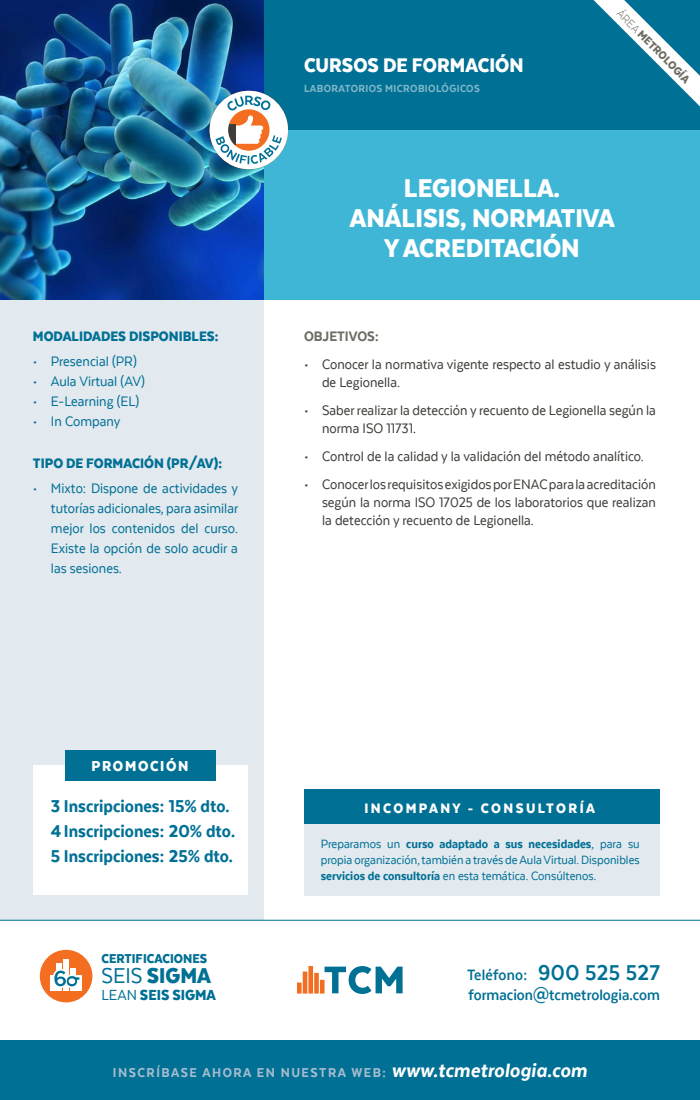
<style>
.page{position:relative;width:700px;height:1100px;background:#fff}
.page>*{position:absolute;margin:0;border:0;box-sizing:border-box;transform-origin:0 0}
.t1{font:900 30px "Texta Narrow";color:#fff}
.t2{font:900 25px "Texta Narrow";color:#007095}
.t3{font:900 23px "Texta Narrow";color:#fff}
.t4{font:800 20px "Texta Narrow";color:#007095}
.t5{font:700 17.5px/20px "Texta Narrow";color:#007095}
.t6{font:900 17px "Texta Narrow";color:#007095}
.t7{font:900 16.8px "Texta Narrow";letter-spacing:.1em;color:#fff}
.t8{font:16px/18px "Texta Narrow";color:#3e3d39}
.t9{font:16px/20px "Texta Narrow";color:#007095;text-align:justify}
.t10{font:900 16px "Texta Narrow";color:#007095}
.t11{font:900 16px "Texta Narrow";letter-spacing:.15em;color:#fff}
.t12{font:800 16px "Texta Narrow";color:#6d6d65}
.t13{font:800 15px "Texta Narrow";letter-spacing:.1em;color:#a5bccf}
.t14{font:900 15px "Texta Narrow";color:#007095}
.t15{font:14px/16px "Texta Narrow";color:#007095;text-align:justify}
.t16{font:900 13px "Texta Narrow";color:#6d6d65}
.t17{font:800 12px "Texta Narrow";letter-spacing:.03em;color:#fff}
.s1{font-family:"Texta Narrow Alt";font-weight:300}
.s2{font-weight:400}
.s3{font-weight:800}
.s4{font-size:25px}
.s5{font-style:italic;font-size:22.5px;color:#fff}
</style>
<div class="page">
<img style="left:0;top:0;width:264px;height:300px">
<div style="left:264px;top:130px;width:436px;height:170px;background:#40b6d7"></div>
<div style="left:0;top:1040px;width:700px;height:60px;background:#007095"></div>
<div style="left:264px;top:0;width:436px;height:130px;background:#007095"></div>
<div style="left:0;top:300px;width:264px;height:620px;background:#e2e9ef"></div>
<hr style="left:0;top:920px;width:700px;height:1px;background:#007095">
<svg style="left:594px;top:0;width:106px;height:106px"></svg>
<svg style="left:297px;top:966px;width:106px;height:28px"></svg>
<div style="left:33px;top:765px;width:214px;height:130px;background:#fff"></div>
<div style="left:65px;top:750px;width:150px;height:30px;background:#007095"></div>
<div style="left:40px;top:950px;width:52px;height:52px;background:#f36e21;border-radius:50%"></div>
<div style="left:50px;top:976px;width:5px;height:15px;background:#fff"></div>
<div style="left:77px;top:976px;width:5px;height:15px;background:#fff"></div>
<div style="left:70px;top:968px;width:5px;height:23px;background:#fff"></div>
<div style="left:57px;top:963px;width:5px;height:28px;background:#fff"></div>
<div style="left:64px;top:959px;width:5px;height:32px;background:#fff"></div>
<svg style="left:51px;top:967px;width:31px;height:23px"></svg>
<svg style="left:210px;top:91px;width:78px;height:78px"></svg>
<div style="left:305px;top:824px;width:355px;height:71px;background:#e2e9ef"></div>
<div style="left:305px;top:790px;width:355px;height:34px;background:#007095"></div>
<p class="t3" style="left:304px;top:53px;width:221px">CURSOS DE FORMACIÓN</p>
<p class="t17" style="left:304px;top:82px;width:177px">LABORATORIOS MICROBIOLÓGICOS</p>
<p class="t16" style="left:624px;top:7px;width:99px;rotate:45deg"><span class="s1">ÁREA</span> METROLOGÍA</p>
<p class="t10" style="left:33px;top:328px;width:187px">MODALIDADES DISPONIBLES:</p>
<p class="t9" style="left:33px;top:351px;width:105px">• Presencial (PR)</p>
<p class="t9" style="left:33px;top:371px;width:113px">• Aula Virtual (AV)</p>
<p class="t9" style="left:33px;top:391px;width:108px">• E-Learning (EL)</p>
<p class="t9" style="left:33px;top:411px;width:89px">• In Company</p>
<p class="t10" style="left:33px;top:455px;width:191px">TIPO DE FORMACIÓN (PR/AV):</p>
<p class="t9" style="left:51px;top:478px;width:189px;text-indent:-18px">• Mixto: Dispone de actividades y tutorías adicionales, para asimilar mejor los contenidos del curso.<br>Existe la opción de solo acudir a las sesiones.</p>
<p class="t1" style="left:404px;top:172px;width:158px">LEGIONELLA.</p>
<p class="t1" style="left:350px;top:202px;width:266px">ANÁLISIS, NORMATIVA</p>
<p class="t1" style="left:384px;top:232px;width:197px">Y ACREDITACIÓN</p>
<p class="t12" style="left:304px;top:328px;width:76px">OBJETIVOS:</p>
<p class="t8" style="left:322px;top:356px;width:335px;text-indent:-18px">• Conocer la normativa vigente respecto al estudio y análisis de Legionella.</p>
<p class="t8" style="left:322px;top:402px;width:335px;text-indent:-18px">• Saber realizar la detección y recuento de Legionella según la norma ISO 11731.</p>
<p class="t8" style="left:304px;top:448px;width:341px">• Control de la calidad y la validación del método analítico.</p>
<p class="t8" style="left:322px;top:476px;width:336px;text-align:justify;text-indent:-18px">• Conocer los requisitos exigidos por ENAC para la acreditación según la norma ISO 17025 de los laboratorios que realizan la detección y recuento de Legionella.</p>
<p class="t7" style="left:91px;top:757px;width:99px">PROMOCIÓN</p>
<p class="t4" style="left:51px;top:795px;width:180px">3 Inscripciones: 15% dto.</p>
<p class="t4" style="left:51px;top:820px;width:186px">4Inscripciones: 20% dto.</p>
<p class="t4" style="left:51px;top:845px;width:184px">5 Inscripciones: 25% dto.</p>
<p class="t14" style="left:101px;top:951px;width:107px">CERTIFICACIONES</p>
<p class="t2" style="left:101px;top:963px;width:111px"><span class="s2">SEIS</span> SIGMA</p>
<p class="t6" style="left:101px;top:986px;width:116px"><span class="s2">LEAN</span> SEIS SIGMA</p>
<p class="t11" style="left:364px;top:800px;width:232px">INCOMPANY - CONSULTORÍA</p>
<p class="t15" style="left:321px;top:836px;width:320px">Preparamos un <span class="s3">curso adaptado a sus necesidades</span>, para su propia organización, también a través de Aula Virtual. Disponibles <span class="s3">servicios de consultoría</span> en esta temática. Consúltenos.</p>
<p class="t5" style="left:467px;top:964px;width:194px">Teléfono: <span class="s4">900 525 527 </span>formacion@tcmetrologia.com</p>
<p class="t13" style="left:113px;top:1064px;width:476px">INSCRÍBASE AHORA EN NUESTRA WEB: <span class="s5">www.tcmetrologia.com</span></p>
</div>
